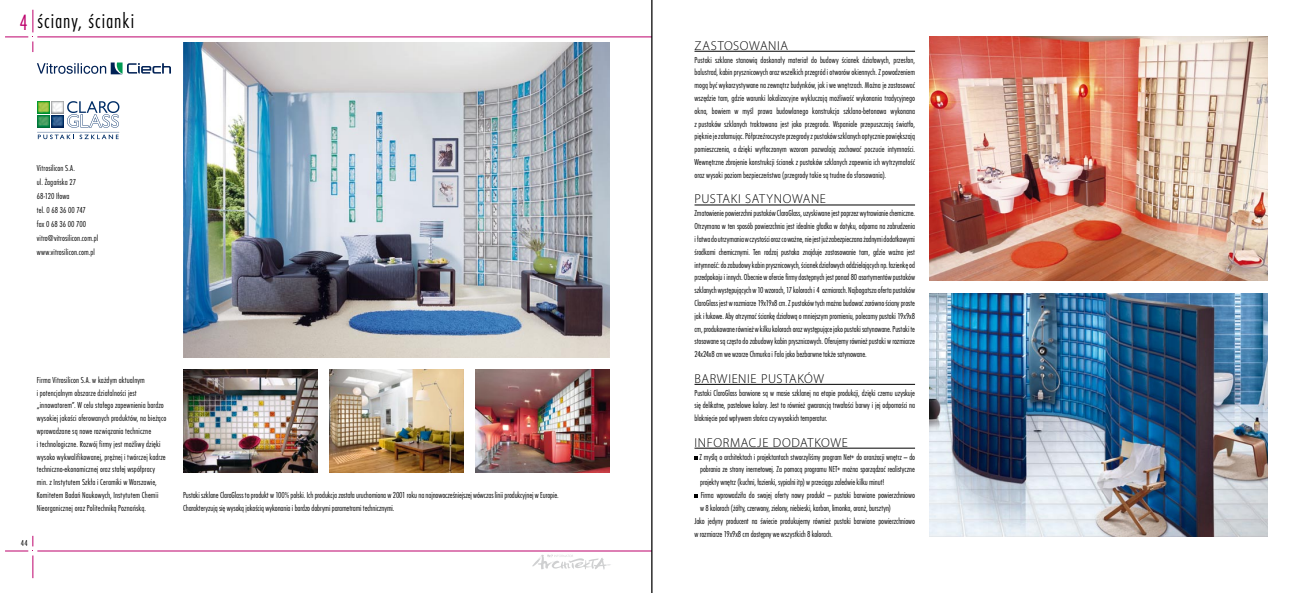
<style>
.page{position:relative;width:1304px;height:593px;background:#fff}
.page>*{position:absolute;margin:0;border:0;box-sizing:border-box;transform-origin:0 0}
.t1{font:22px "Futura TCE Ligh Cond";letter-spacing:.045em;color:#000}
.t2{font:300 13px "Myriad Pro";color:#000}
.t3{font:9px/12.8px "Futura TCE Ligh Cond";color:#000}
.s1{font-size:23px;color:#bd006b}
</style>
<div class="page">
<hr style="left:37px;top:36px;width:615px;height:1px;background:#bd006b">
<svg style="left:5px;top:10px;width:29px;height:42px"></svg>
<hr style="left:37px;top:550px;width:615px;height:1px;background:#bd006b">
<svg style="left:5px;top:535px;width:29px;height:43px"></svg>
<svg style="left:532px;top:554px;width:79px;height:15px"></svg>
<hr style="left:652px;top:0;width:1px;height:592px;background:#000">
<img style="left:183px;top:43px;width:426px;height:314px">
<img style="left:475px;top:370px;width:134px;height:102px">
<img style="left:929px;top:293px;width:338px;height:243px">
<img style="left:183px;top:370px;width:134px;height:102px">
<img style="left:329px;top:370px;width:134px;height:102px">
<img style="left:929px;top:37px;width:338px;height:243px">
<svg style="left:37px;top:62px;width:134px;height:12px"></svg>
<svg style="left:37px;top:101px;width:82px;height:38px"></svg>
<svg style="left:694px;top:456px;width:4px;height:3px"></svg>
<svg style="left:694px;top:494px;width:4px;height:4px"></svg>
<hr style="left:694px;top:51px;width:221px;height:1px;background:#000">
<hr style="left:694px;top:205px;width:221px;height:1px;background:#000">
<hr style="left:694px;top:384px;width:221px;height:1px;background:#000">
<hr style="left:694px;top:448px;width:221px;height:1px;background:#000">
<h1 class="t1" style="left:20px;top:8px;width:116px"><span class="s1">4</span> ściany, ścianki</h1>
<p class="t3" style="left:37px;top:160px;width:63px;line-height:14px">Vitrosilicon S.A.<br>ul. Żagańska 27<br>68-120 Iłowa<br>tel. 0 68 36 00 747<br>fax 0 68 36 00 700 vitro@vitrosilicon.com.pl www.vitrosilicon.com.pl</p>
<p class="t3" style="left:37px;top:373px;width:131px">Firma Vitrosilicon S.A. w każdym aktualnym<br>i potencjalnym obszarze działalności jest „innowatorem”. W celu stałego zapewnienia bardzo wysokiej jakości oferowanych produktów, na bieżąco wprowadzane są nowe rozwiązania techniczne<br>i technologiczne. Rozwój firmy jest możliwy dzięki wysoko wykwalifikowanej, prężnej i twórczej kadrze techniczno-ekonomicznej oraz stałej współpracy min. z Instytutem Szkła i Ceramiki w Warszawie, Komitetem Badań Naukowych, Instytutem Chemii Nieorganicznej oraz Politechniką Poznańską.</p>
<p class="t3" style="left:21px;top:536px;width:8px">44</p>
<p class="t3" style="left:183px;top:488px;width:377px">Pustaki szklane ClaroGlass to produkt w 100% polski. Ich produkcja została uruchomiona w 2001 roku na najnowocześniejszej wówczas linii produkcyjnej w Europie.<br>Charakteryzują się wysoką jakością wykonania i bardzo dobrymi parametrami technicznymi.</p>
<h2 class="t2" style="left:694px;top:37px;width:9px">ZASTOSOWANIA</h2>
<p class="t3" style="left:694px;top:53px;width:222px;text-align:justify">Pustaki szklane stanowią doskonały materiał do budowy ścianek działowych, przesłon, balustrad, kabin prysznicowych oraz wszelkich przegród i otworów okiennych. Z powodzeniem mogą być wykorzystywane na zewnątrz budynków, jak i we wnętrzach. Można je zastosować wszędzie tam, gdzie warunki lokalizacyjne wykluczają możliwość wykonania tradycyjnego okna, bowiem w myśl prawa budowlanego konstrukcja szklano-betonowa wykonana z pustaków szklanych traktowana jest jako przegroda. Wspaniale przepuszczają światło, pięknie je załamując. Półprzeźroczyste przegrody z pustaków szklanych optycznie powiększają pomieszczenia, a dzięki wytłoczonym wzorom pozwalają zachować poczucie intymności.<br>Wewnętrzne zbrojenie konstrukcji ścianek z pustaków szklanych zapewnia ich wytrzymałość oraz wysoki poziom bezpieczeństwa (przegrody takie są trudne do sforsowania).</p>
<h2 class="t2" style="left:694px;top:191px;width:15px">PUSTAKI</h2>
<h2 class="t2" style="left:745px;top:191px;width:9px">SATYNOWANE</h2>
<p class="t3" style="left:694px;top:207px;width:222px;text-align:justify">Zmatowienie powierzchni pustaków ClaroGlass, uzyskiwane jest poprzez wytrawianie chemiczne.<br>Otrzymana w ten sposób powierzchnia jest idealnie gładka w dotyku, odporna na zabrudzenia i łatwa do utrzymania w czystości oraz co ważne, nie jest już zabezpieczana żadnymi dodatkowymi środkami chemicznymi. Ten rodzaj pustaka znajduje zastosowanie tam, gdzie ważna jest intymność: do zabudowy kabin prysznicowych, ścianek działowych oddzielających np. łazienkę od przedpokoju i innych. Obecnie w ofercie firmy dostępnych jest ponad 80 asortymentów pustaków szklanych występujących w 10 wzorach, 17 kolorach i 4 ozmiarach. Najbogatsza oferta pustaków ClaroGlass jest w rozmiarze 19x19x8 cm. Z pustaków tych można budować zarówno ściany proste jak i łukowe. Aby otrzymać ściankę działową o mniejszym promieniu, polecamy pustaki 19x9x8 cm, produkowane również w kilku kolorach oraz występujące jako pustaki satynowane. Pustaki te stosowane są często do zabudowy kabin prysznicowych. Oferujemy również pustaki w rozmiarze 24x24x8 cm we wzorze Chmurka i Fala jako bezbarwne także satynowane.</p>
<h2 class="t2" style="left:694px;top:370px;width:8px">BARWIENIE</h2>
<h2 class="t2" style="left:761px;top:370px;width:9px">PUSTAKÓW</h2>
<p class="t3" style="left:694px;top:386px;width:222px;text-align:justify">Pustaki ClaroGlass barwione są w masie szklanej na etapie produkcji, dzięki czemu uzyskuje się delikatne, pastelowe kolory. Jest to również gwarancją trwałości barwy i jej odporności na blaknięcie pod wpływem słońca czy wysokich temperatur.</p>
<h2 class="t2" style="left:694px;top:434px;width:13px">INFORMACJE</h2>
<h2 class="t2" style="left:773px;top:434px;width:19px">DODATKOWE</h2>
<p class="t3" style="left:700px;top:450px;width:217px">Z myślą o architektach i projektantach stworzyliśmy program Net+ do aranżacji wnętrz — do</p>
<p class="t3" style="left:700px;top:463px;width:216px">pobrania ze strony inernetowej. Za pomocą programu NET+ można sporządzać realistyczne</p>
<p class="t3" style="left:700px;top:475px;width:186px">projekty wnętrz (kuchni, łazienki, sypialni itp) w przeciągu zaledwie kilku minut!</p>
<p class="t3" style="left:701px;top:488px;width:216px">Firma wprowadziła do swojej oferty nowy produkt — pustaki barwione powierzchniowo</p>
<p class="t3" style="left:700px;top:501px;width:192px">w 8 kolorach (żółty, czerwony, zielony, niebieski, karbon, limonka, oranż, bursztyn)</p>
<p class="t3" style="left:694px;top:514px;width:222px">Jako jedyny producent na świecie produkujemy również pustaki barwione powierzchniowo</p>
<p class="t3" style="left:694px;top:527px;width:140px">w rozmiarze 19x9x8 cm dostępny we wszystkich 8 kolorach.</p>
</div>
